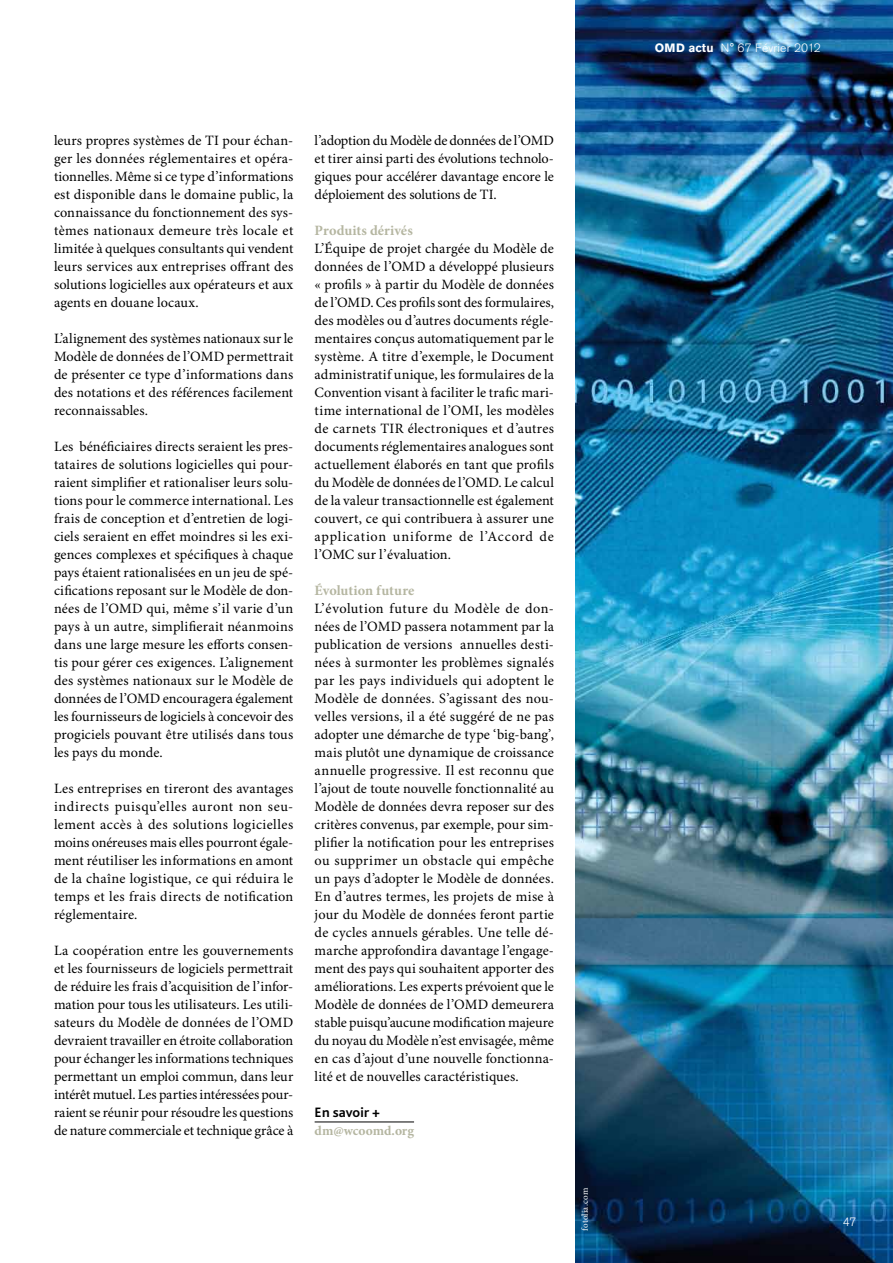
<style>
.page{position:relative;width:893px;height:1263px;background:#fff}
.page>*{position:absolute;margin:0;border:0;box-sizing:border-box;transform-origin:0 0}
.t1{font:14.25px/18px "Minion Pro";letter-spacing:.005em;color:#000;text-align:justify}
.t2{font:700 14.25px "Minion Pro";color:#b5b6a1}
.t3{font:700 14.25px "Bliss Pro";letter-spacing:.01em;color:#000}
.t4{font:700 13.5px "Minion Pro";color:#b5b6a1}
.t5{font:300 12px "Akzidenz Grotesk BE";letter-spacing:.01em;color:#fff}
.t6{font:700 12px "Akzidenz Grotesk BE";color:#fff}
.t7{font:9px "Minion Pro";letter-spacing:.015em;color:#fff}
.s1{font-weight:700}
</style>
<div class="page">
<img style="left:575px;top:0;width:318px;height:1263px">
<hr style="left:315px;top:1121px;width:99px;height:1px;background:#000">
<p class="t1" style="left:54px;top:132px;width:241px">leurs propres systèmes de TI pour échan&shy;ger les données réglementaires et opéra&shy;tionnelles. Même si ce type d’informations est disponible dans le domaine public, la connaissance du fonctionnement des sys&shy;tèmes nationaux demeure très locale et limitée à quelques consultants qui vendent leurs services aux entreprises offrant des solutions logicielles aux opérateurs et aux agents en douane locaux.</p>
<p class="t1" style="left:54px;top:330px;width:241px">L’alignement des systèmes nationaux sur le Modèle de données de l’OMD permettrait de présenter ce type d’informations dans des notations et des références facilement reconnaissables.</p>
<p class="t1" style="left:54px;top:438px;width:241px">Les bénéficiaires directs seraient les pres&shy;tataires de solutions logicielles qui pour&shy;raient simplifier et rationaliser leurs solu&shy;tions pour le commerce international. Les frais de conception et d’entretien de logi&shy;ciels seraient en effet moindres si les exi&shy;gences complexes et spécifiques à chaque pays étaient rationalisées en un jeu de spé&shy;cifications reposant sur le Modèle de don&shy;nées de l’OMD qui, même s’il varie d’un pays à un autre, simplifierait néanmoins dans une large mesure les efforts consen&shy;tis pour gérer ces exigences. L’alignement des systèmes nationaux sur le Modèle de données de l’OMD encouragera également les fournisseurs de logiciels à concevoir des progiciels pouvant être utilisés dans tous les pays du monde.</p>
<p class="t1" style="left:54px;top:780px;width:241px">Les entreprises en tireront des avantages indirects puisqu’elles auront non seu&shy;lement accès à des solutions logicielles moins onéreuses mais elles pourront égale&shy;ment réutiliser les informations en amont de la chaîne logistique, ce qui réduira le temps et les frais directs de notification réglementaire.</p>
<p class="t1" style="left:54px;top:941px;width:241px">La coopération entre les gouvernements et les fournisseurs de logiciels permettrait de réduire les frais d’acquisition de l’infor&shy;mation pour tous les utilisateurs. Les utili&shy;sateurs du Modèle de données de l’OMD devraient travailler en étroite collaboration pour échanger les informations techniques permettant un emploi commun, dans leur intérêt mutuel. Les parties intéressées pour&shy;raient se réunir pour résoudre les questions de nature commerciale et technique grâce à</p>
<p class="t1" style="left:315px;top:132px;width:241px">l’adoption du Modèle de données de l’OMD et tirer ainsi parti des évolutions technolo&shy;giques pour accélérer davantage encore le déploiement des solutions de TI.</p>
<p class="t2" style="left:315px;top:221px;width:100px">Produits dérivés</p>
<p class="t1" style="left:315px;top:240px;width:241px">L’Équipe de projet chargée du Modèle de données de l’OMD a développé plusieurs « profils » à partir du Modèle de données de l’OMD. Ces profils sont des formulaires, des modèles ou d’autres documents régle&shy;mentaires conçus automatiquement par le système. A titre d’exemple, le Document administratif unique, les formulaires de la Convention visant à faciliter le trafic mari&shy;time international de l’OMI, les modèles de carnets TIR électroniques et d’autres documents réglementaires analogues sont actuellement élaborés en tant que profils du Modèle de données de l’OMD. Le calcul de la valeur transactionnelle est également couvert, ce qui contribuera à assurer une application uniforme de l’Accord de l’OMC sur l’évaluation.</p>
<p class="t2" style="left:315px;top:581px;width:101px">Évolution future</p>
<p class="t1" style="left:315px;top:600px;width:241px">L’évolution future du Modèle de don&shy;nées de l’OMD passera notamment par la publication de versions annuelles desti&shy;nées à surmonter les problèmes signalés par les pays individuels qui adoptent le Modèle de données. S’agissant des nou&shy;velles versions, il a été suggéré de ne pas adopter une démarche de type ‘big-bang’, mais plutôt une dynamique de croissance annuelle progressive. Il est reconnu que l’ajout de toute nouvelle fonctionnalité au Modèle de données devra reposer sur des critères convenus, par exemple, pour sim&shy;plifier la notification pour les entreprises ou supprimer un obstacle qui empêche un pays d’adopter le Modèle de données.<br>En d’autres termes, les projets de mise à jour du Modèle de données feront partie de cycles annuels gérables. Une telle dé&shy;marche approfondira davantage l’engage&shy;ment des pays qui souhaitent apporter des améliorations. Les experts prévoient que le Modèle de données de l’OMD demeurera stable puisqu’aucune modification majeure du noyau du Modèle n’est envisagée, même en cas d’ajout d’une nouvelle fonctionna&shy;lité et de nouvelles caractéristiques.</p>
<p class="t3" style="left:315px;top:1103px;width:67px">En savoir +</p>
<p class="t4" style="left:315px;top:1122px;width:101px">dm@wcoomd.org</p>
<p class="t7" style="left:579px;top:1231px;width:44px;rotate:-90deg">fotolia.com</p>
<p class="t6" style="left:655px;top:41px;width:6px">OM</p>
<p class="t5" style="left:676px;top:41px;width:146px"><span class="s1">D actu</span> N° 67 Février 2012</p>
<p class="t5" style="left:843px;top:1215px;width:15px">47</p>
</div>
